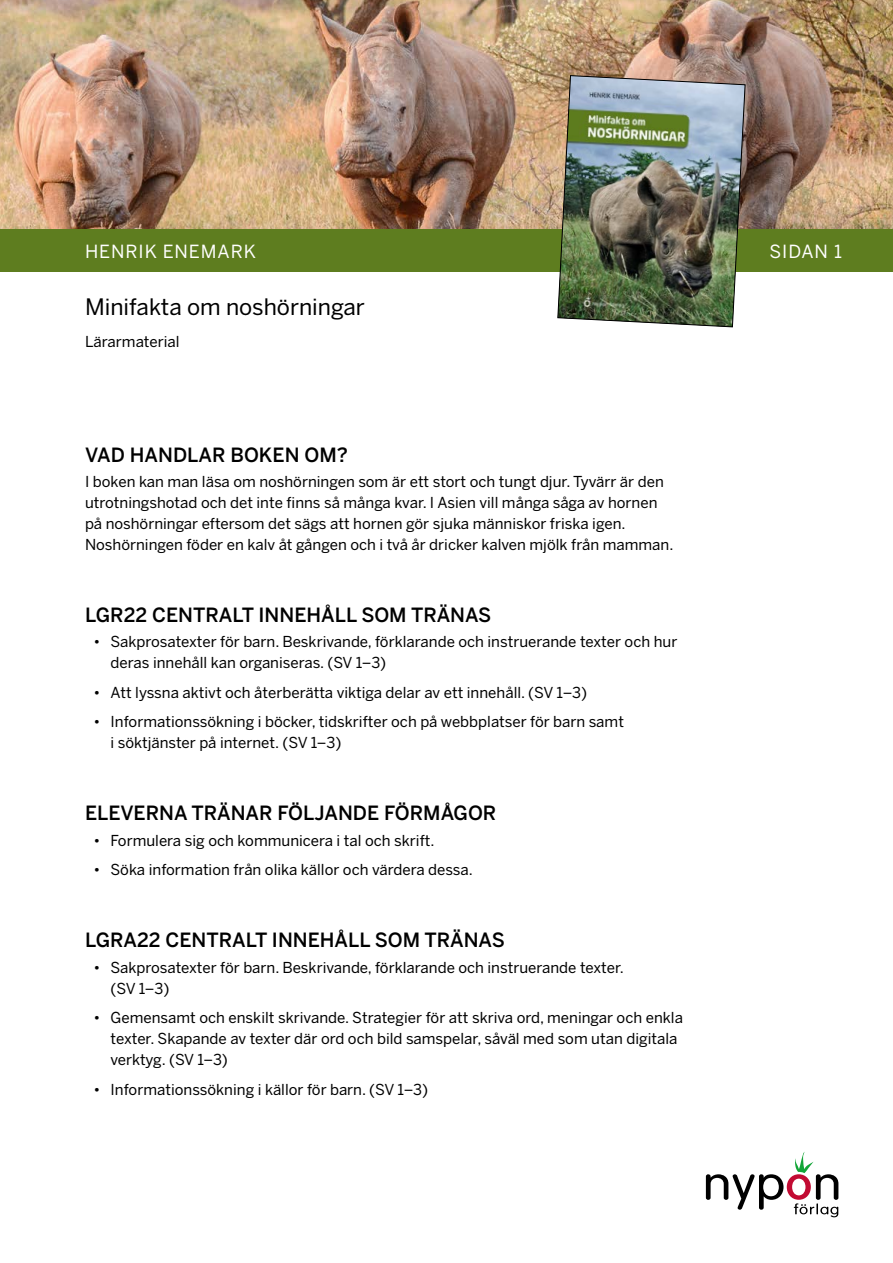
<style>
.page{position:relative;width:893px;height:1263px;background:#fff}
.page>*{position:absolute;margin:0;border:0;box-sizing:border-box;transform-origin:0 0}
.t1{font:22.5px "Benton Sans";color:#000}
.t2{font:500 19.5px "Benton Sans";color:#000}
.t3{font:18px "Benton Sans";letter-spacing:.05em;color:#fff}
.t4{font:15px/21px "Benton Sans";color:#000}
</style>
<div class="page">
<img style="left:0;top:0;width:893px;height:230px">
<div style="left:0;top:230px;width:893px;height:42px;background:#5e7d1f"></div>
<img style="left:557px;top:75px;width:189px;height:253px">
<svg style="left:706px;top:1152px;width:132px;height:65px"></svg>
<p class="t3" style="left:85px;top:241px;width:172px">HENRIK ENEMARK</p>
<h1 class="t1" style="left:85px;top:294px;width:281px">Minifakta om noshörningar</h1>
<p class="t4" style="left:85px;top:331px;width:96px">Lärarmaterial</p>
<h2 class="t2" style="left:85px;top:443px;width:264px">VAD HANDLAR BOKEN OM?</h2>
<p class="t4" style="left:85px;top:471px;width:590px">I boken kan man läsa om noshörningen som är ett stort och tungt djur. Tyvärr är den utrotningshotad och det inte finns så många kvar. I Asien vill många såga av hornen på noshörningar eftersom det sägs att hornen gör sjuka människor friska igen.<br>Noshörningen föder en kalv åt gången och i två år dricker kalven mjölk från mamman.</p>
<h2 class="t2" style="left:85px;top:603px;width:408px">LGR22 CENTRALT INNEHÅLL SOM TRÄNAS</h2>
<p class="t4" style="left:111px;top:631px;width:568px;text-indent:-17px">• Sakprosatexter för barn. Beskrivande, förklarande och instruerande texter och hur deras innehåll kan organiseras. (SV 1–3)</p>
<p class="t4" style="left:94px;top:682px;width:495px">• Att lyssna aktivt och återberätta viktiga delar av ett innehåll. (SV 1–3)</p>
<p class="t4" style="left:111px;top:711px;width:515px;text-indent:-17px">• Informationssökning i böcker, tidskrifter och på webbplatser för barn samt i söktjänster på internet. (SV 1–3)</p>
<h2 class="t2" style="left:85px;top:801px;width:413px">ELEVERNA TRÄNAR FÖLJANDE FÖRMÅGOR</h2>
<p class="t4" style="left:94px;top:830px;width:343px">• Formulera sig och kommunicera i tal och skrift.</p>
<p class="t4" style="left:94px;top:859px;width:381px">• Söka information från olika källor och värdera dessa.</p>
<h2 class="t2" style="left:85px;top:928px;width:421px">LGRA22 CENTRALT INNEHÅLL SOM TRÄNAS</h2>
<p class="t4" style="left:111px;top:957px;width:515px;text-indent:-17px">• Sakprosatexter för barn. Beskrivande, förklarande och instruerande texter. (SV 1–3)</p>
<p class="t4" style="left:111px;top:1007px;width:574px;text-indent:-17px">• Gemensamt och enskilt skrivande. Strategier för att skriva ord, meningar och enkla texter. Skapande av texter där ord och bild samspelar, såväl med som utan digitala verktyg. (SV 1–3)</p>
<p class="t4" style="left:94px;top:1079px;width:336px">• Informationssökning i källor för barn. (SV 1–3)</p>
<p class="t3" style="left:769px;top:241px;width:74px">SIDAN 1</p>
</div>
